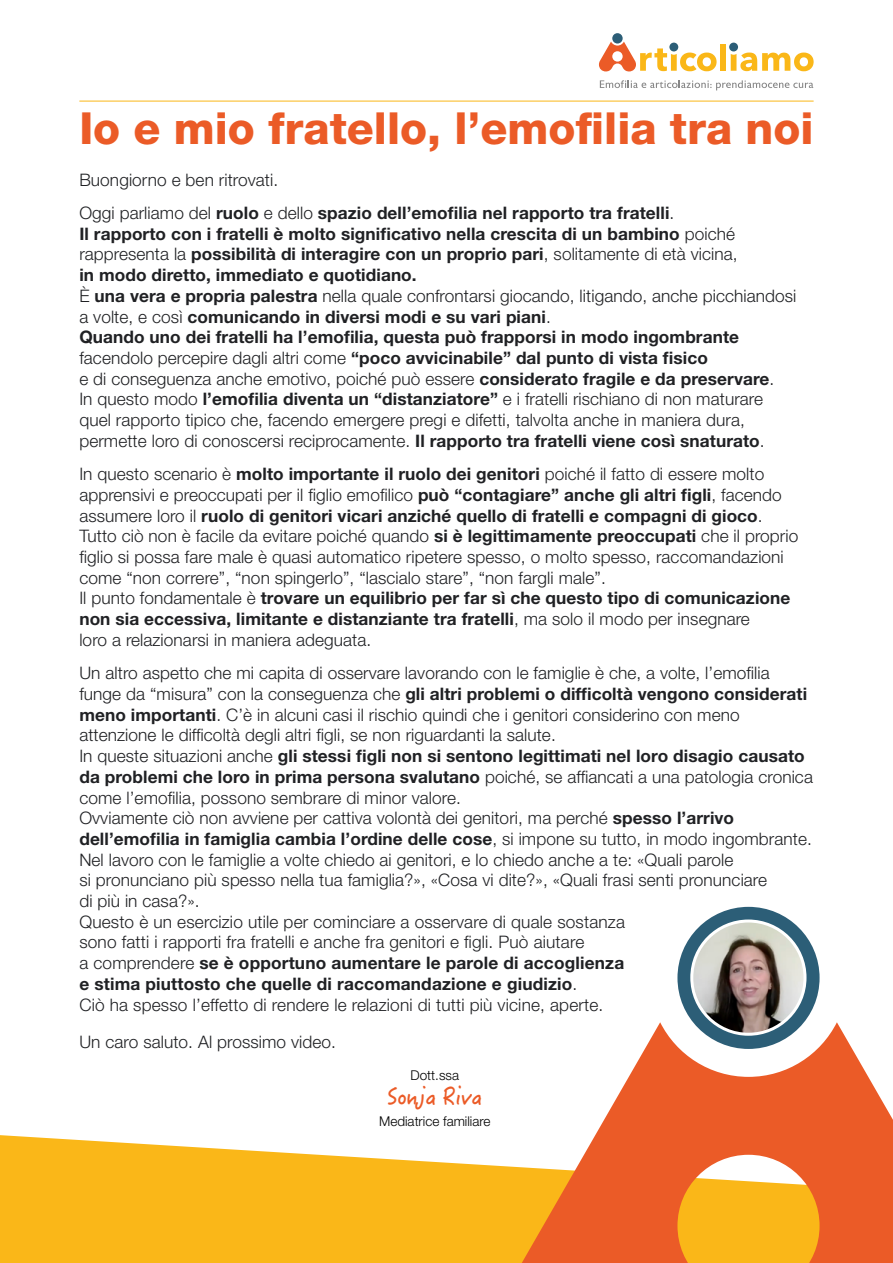
<style>
.page{position:relative;width:893px;height:1263px;background:#fff}
.page>*{position:absolute;margin:0;border:0;box-sizing:border-box;transform-origin:0 0}
.t1{font:800 44.25px "Helvetica Neue LT Std";color:#eb5b27}
.t2{font:24px "Hanzi Pen TC W5";letter-spacing:-.04em;color:#eb5b27}
.t3{font:300 17.25px/20.7px "Helvetica Neue LT Std";letter-spacing:.005em;color:#202124}
.t4{font:700 17.25px/20.7px "Helvetica Neue LT Std";letter-spacing:.005em;color:#202124}
.t5{font:300 13.5px "Helvetica Neue LT Std";color:#000}
.s1{font-weight:700}
.s2{font-weight:300}
</style>
<div class="page">
<div style="left:720px;top:44px;width:6px;height:27px;background:#fab718"></div>
<div style="left:612px;top:33px;width:11px;height:11px;background:#2c5e77;border-radius:50%"></div>
<svg style="left:600px;top:80px;width:213px;height:10px"></svg>
<svg style="left:599px;top:42px;width:118px;height:29px"></svg>
<svg style="left:731px;top:53px;width:83px;height:18px"></svg>
<div style="left:669px;top:43px;width:9px;height:8px;background:#2c5e77;border-radius:50%"></div>
<div style="left:729px;top:43px;width:9px;height:8px;background:#2c5e77;border-radius:50%"></div>
<svg style="left:0;top:1135px;width:494px;height:128px;background:#fabf33"></svg>
<svg style="left:494px;top:1022px;width:399px;height:241px;fill:#eb5b27"></svg>
<div style="left:677px;top:907px;width:143px;height:142px;background:#2c5e77;border-radius:50%"></div>
<img style="left:692px;top:921px;width:113px;height:113px;border-radius:57px">
<div style="left:690px;top:919px;width:116px;height:117px;border:3px solid #fff;border-radius:50%"></div>
<hr style="left:79px;top:101px;width:735px;height:1px;background:#fab718">
<h1 class="t1" style="left:79px;top:102px;width:736px">Io e mio fratello, l’emofilia tra noi</h1>
<p class="t3" style="left:79px;top:162px;width:596px;line-height:33.5px">Buongiorno e ben ritrovati.<br>Oggi parliamo del <span class="s1">ruolo</span> e dello <span class="s1">spazio dell’emofilia nel rapporto tra fratelli</span>.</p>
<p class="t4" style="left:79px;top:223px;width:719px">Il rapporto con i fratelli è molto significativo nella crescita di un bambino <span class="s2">poiché rappresenta la</span> possibilità di interagire con un proprio pari<span class="s2">, solitamente di età vicina,<br></span>in modo diretto, immediato e quotidiano.<br><span class="s2">È</span> una vera e propria palestra <span class="s2">nella quale confrontarsi giocando, litigando, anche picchiandosi a volte, e così</span> comunicando in diversi modi e su vari piani<span class="s2">.<br></span>Quando uno dei fratelli ha l’emofilia, questa può frapporsi in modo ingombrante <span class="s2">facendolo percepire dagli altri come</span> “poco avvicinabile” dal punto di vista fisico<br><span class="s2">e di conseguenza anche emotivo, poiché può essere</span> considerato fragile e da preservare<span class="s2">.<br>In questo modo</span> l’emofilia diventa un “distanziatore” <span class="s2">e i fratelli rischiano di non maturare quel rapporto tipico che, facendo emergere pregi e difetti, talvolta anche in maniera dura, permette loro di conoscersi reciprocamente.</span> Il rapporto tra fratelli viene così snaturato<span class="s2">.</span></p>
<p class="t3" style="left:79px;top:463px;width:720px">In questo scenario è <span class="s1">molto importante il ruolo dei genitori</span> poiché il fatto di essere molto apprensivi e preoccupati per il figlio emofilico <span class="s1">può “contagiare” anche gli altri figli</span>, facendo assumere loro il <span class="s1">ruolo di genitori vicari anziché quello di fratelli e compagni di gioco</span>.<br>Tutto ciò non è facile da evitare poiché quando <span class="s1">si è legittimamente preoccupati</span> che il proprio figlio si possa fare male è quasi automatico ripetere spesso, o molto spesso, raccomandazioni come “non correre”, “non spingerlo”, “lascialo stare”, “non fargli male”.<br>Il punto fondamentale è <span class="s1">trovare un equilibrio per far sì che questo tipo di comunicazione non sia eccessiva, limitante e distanziante tra fratelli</span>, ma solo il modo per insegnare<br>loro a relazionarsi in maniera adeguata.</p>
<p class="t3" style="left:79px;top:662px;width:735px">Un altro aspetto che mi capita di osservare lavorando con le famiglie è che, a volte, l’emofilia funge da “misura” con la conseguenza che <span class="s1">gli altri problemi o difficoltà vengono considerati meno importanti</span>. C’è in alcuni casi il rischio quindi che i genitori considerino con meno attenzione le difficoltà degli altri figli, se non riguardanti la salute.<br>In queste situazioni anche <span class="s1">gli stessi figli non si sentono legittimati nel loro disagio causato da problemi che loro in prima persona svalutano</span> poiché, se affiancati a una patologia cronica come l’emofilia, possono sembrare di minor valore.<br>Ovviamente ciò non avviene per cattiva volontà dei genitori, ma perché <span class="s1">spesso l’arrivo dell’emofilia in famiglia cambia l’ordine delle cose</span>, si impone su tutto, in modo ingombrante.<br>Nel lavoro con le famiglie a volte chiedo ai genitori, e lo chiedo anche a te: «Quali parole<br>si pronunciano più spesso nella tua famiglia?», «Cosa vi dite?», «Quali frasi senti pronunciare<br>di più in casa?».<br>Questo è un esercizio utile per cominciare a osservare di quale sostanza<br>sono fatti i rapporti fra fratelli e anche fra genitori e figli. Può aiutare<br>a comprendere <span class="s1">se è opportuno aumentare le parole di accoglienza<br>e stima piuttosto che quelle di raccomandazione e giudizio</span>.<br>Ciò ha spesso l’effetto di rendere le relazioni di tutti più vicine, aperte.</p>
<p class="t3" style="left:79px;top:1031px;width:258px">Un caro saluto. Al prossimo video.</p>
<p class="t5" style="left:411px;top:1067px;width:50px">Dott.ssa</p>
<h2 class="t2" style="left:387px;top:1081px;width:97px">Sonja Riva</h2>
<p class="t5" style="left:379px;top:1113px;width:113px">Mediatrice familiare</p>
</div>
